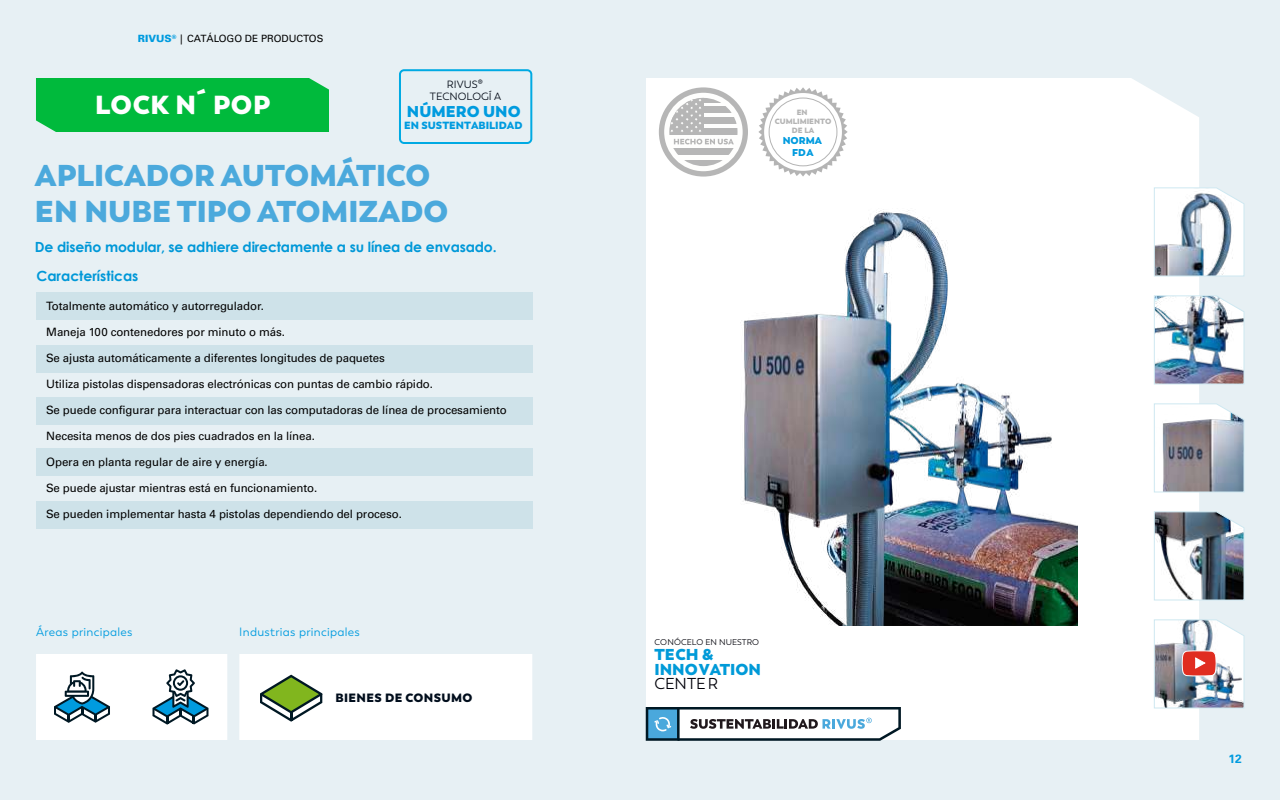
<style>
.page{position:relative;width:1280px;height:800px;background:#e7f0f4}
.page>*{position:absolute;margin:0;border:0;box-sizing:border-box;transform-origin:0 0}
.t1{font:800 30px/36px "Trenda";color:#4ba9dc}
.t2{font:800 26px "Trenda";letter-spacing:.025em;color:#fff}
.t3{font:800 15.7px/14.2px "Trenda";color:#009ad8}
.t4{font:15.7px "Trenda";color:#000009}
.t5{font:800 15.6px "Trenda";color:#009bdf}
.t6{font:700 14px "Century Gothic";letter-spacing:-.01em;color:#0098d8}
.t7{font:12px "Trenda";letter-spacing:.02em;color:#009bdf}
.t8{font:800 12px "Trenda";letter-spacing:.03em;color:#000d1c}
.t9{font:700 12px "Univers";color:#009bdf}
.t10{font:11.5px "Univers";letter-spacing:-.01em;color:#000}
.t11{font:10.5px/12.6px "Trenda";color:#000713;text-align:center}
.t12{font:800 10.4px "Trenda";color:#009bdf}
.t13{font:10px "Univers";color:#000}
.t14{font:800 9.9px/11.9px "Trenda";color:#009bdf;text-align:center}
.t15{font:8.3px "Trenda";color:#000009}
.t16{font:800 7.6px/9.1px "Trenda";color:#b4b4b4;text-align:center}
.s1{font-weight:900;color:#009bdf}
</style>
<div class="page">
<div style="left:36px;top:501px;width:496px;height:28px;background:#cee2e9"></div>
<div style="left:36px;top:448px;width:496px;height:28px;background:#cee2e9"></div>
<div style="left:36px;top:397px;width:496px;height:28px;background:#cee2e9"></div>
<div style="left:646px;top:78px;width:553px;height:662px;background:#fff"></div>
<img style="left:724px;top:193px;width:353px;height:432px">
<div style="left:36px;top:78px;width:293px;height:54px;background:#00ba3c"></div>
<div style="left:239px;top:654px;width:293px;height:86px;background:#fff"></div>
<div style="left:36px;top:654px;width:191px;height:86px;background:#fff"></div>
<img style="left:1153px;top:295px;width:92px;height:90px">
<svg style="left:1153px;top:403px;width:92px;height:90px;background:#aeb0b8"></svg>
<img style="left:1153px;top:511px;width:92px;height:90px">
<svg style="left:1153px;top:187px;width:92px;height:90px;background:#cbd3da"></svg>
<img style="left:1153px;top:619px;width:92px;height:90px">
<div style="left:36px;top:345px;width:496px;height:28px;background:#cee2e9"></div>
<div style="left:36px;top:292px;width:496px;height:28px;background:#cee2e9"></div>
<svg style="left:54px;top:672px;width:56px;height:51px"></svg>
<svg style="left:152px;top:669px;width:57px;height:56px"></svg>
<svg style="left:260px;top:675px;width:62px;height:47px"></svg>
<svg style="left:646px;top:707px;width:255px;height:34px;background:#acbac2"></svg>
<div style="left:659px;top:87px;width:89px;height:90px;background:#b6b6b6;border-radius:50%"></div>
<div style="left:664px;top:93px;width:79px;height:78px;background:#fefefd;border-radius:50%"></div>
<div style="left:671px;top:128px;width:67px;height:7px;background:#b6b6b6"></div>
<div style="left:671px;top:118px;width:67px;height:6px;background:#b6b6b6"></div>
<svg style="left:703px;top:98px;width:35px;height:5px"></svg>
<svg style="left:703px;top:107px;width:35px;height:6px"></svg>
<div style="left:669px;top:98px;width:34px;height:37px;background:#b6b6b6"></div>
<div style="left:671px;top:149px;width:63px;height:6px;background:#b6b6b6"></div>
<svg style="left:671px;top:160px;width:63px;height:6px"></svg>
<svg style="left:670px;top:98px;width:31px;height:34px"></svg>
<svg style="left:674px;top:139px;width:60px;height:5px"></svg>
<svg style="left:758px;top:87px;width:90px;height:90px;background:#f3f3f3"></svg>
<div style="left:769px;top:98px;width:68px;height:68px;border:1px solid #b4b4b4;border-radius:50%"></div>
<div style="left:399px;top:69px;width:133px;height:75px;border:2px solid #00aae3;border-radius:4px"></div>
<p class="t13" style="left:138px;top:33px;width:187px"><span class="s1">RIVUS</span><sup>®</sup> | CATÁLOGO DE PRODUCTOS</p>
<h2 class="t2" style="left:95px;top:88px;width:177px">LOCK N´ POP</h2>
<p class="t11" style="left:430px;top:78px;width:73px">RIVUS®<br>TECNOLOGÍ A</p>
<p class="t12" style="left:404px;top:119px;width:120px">EN SUSTENTABILIDAD</p>
<h3 class="t5" style="left:407px;top:101px;width:115px">NÚMERO UNO</h3>
<h1 class="t1" style="left:35px;top:158px;width:415px">APLICADOR AUTOMÁTICO<br>EN NUBE TIPO ATOMIZADO</h1>
<p class="t6" style="left:35px;top:236px;width:463px">De diseño modular, se adhiere directamente a su línea de envasado.</p>
<p class="t6" style="left:36px;top:265px;width:103px">Características</p>
<p class="t10" style="left:46px;top:299px;width:219px">Totalmente automático y autorregulador.</p>
<p class="t10" style="left:46px;top:325px;width:240px">Maneja 100 contenedores por minuto o más.</p>
<p class="t10" style="left:46px;top:351px;width:340px">Se ajusta automáticamente a diferentes longitudes de paquetes</p>
<p class="t10" style="left:46px;top:377px;width:388px">Utiliza pistolas dispensadoras electrónicas con puntas de cambio rápido.</p>
<p class="t10" style="left:46px;top:403px;width:462px">Se puede configurar para interactuar con las computadoras de línea de procesamiento</p>
<p class="t10" style="left:46px;top:429px;width:270px">Necesita menos de dos pies cuadrados en la línea.</p>
<p class="t10" style="left:46px;top:455px;width:223px">Opera en planta regular de aire y energía.</p>
<p class="t10" style="left:46px;top:481px;width:272px">Se puede ajustar mientras está en funcionamiento.</p>
<p class="t10" style="left:46px;top:507px;width:357px">Se pueden implementar hasta 4 pistolas dependiendo del proceso.</p>
<p class="t7" style="left:36px;top:625px;width:98px">Áreas principales</p>
<p class="t7" style="left:239px;top:625px;width:122px">Industrias principales</p>
<p class="t8" style="left:335px;top:690px;width:139px">BIENES DE CONSUMO</p>
<p class="t16" style="left:775px;top:108px;width:58px">EN<br>CUMLIMIENTO<br>DE LA</p>
<p class="t14" style="left:783px;top:135px;width:41px">NORMA<br>FDA</p>
<p class="t15" style="left:654px;top:638px;width:106px">CONÓCELO EN NUESTRO</p>
<h3 class="t3" style="left:654px;top:648px;width:108px">TECH &amp;<br>INNOVATION</h3>
<h3 class="t4" style="left:654px;top:674px;width:65px">CENTER</h3>
<p class="t9" style="left:1229px;top:752px;width:15px">12</p>
</div>
